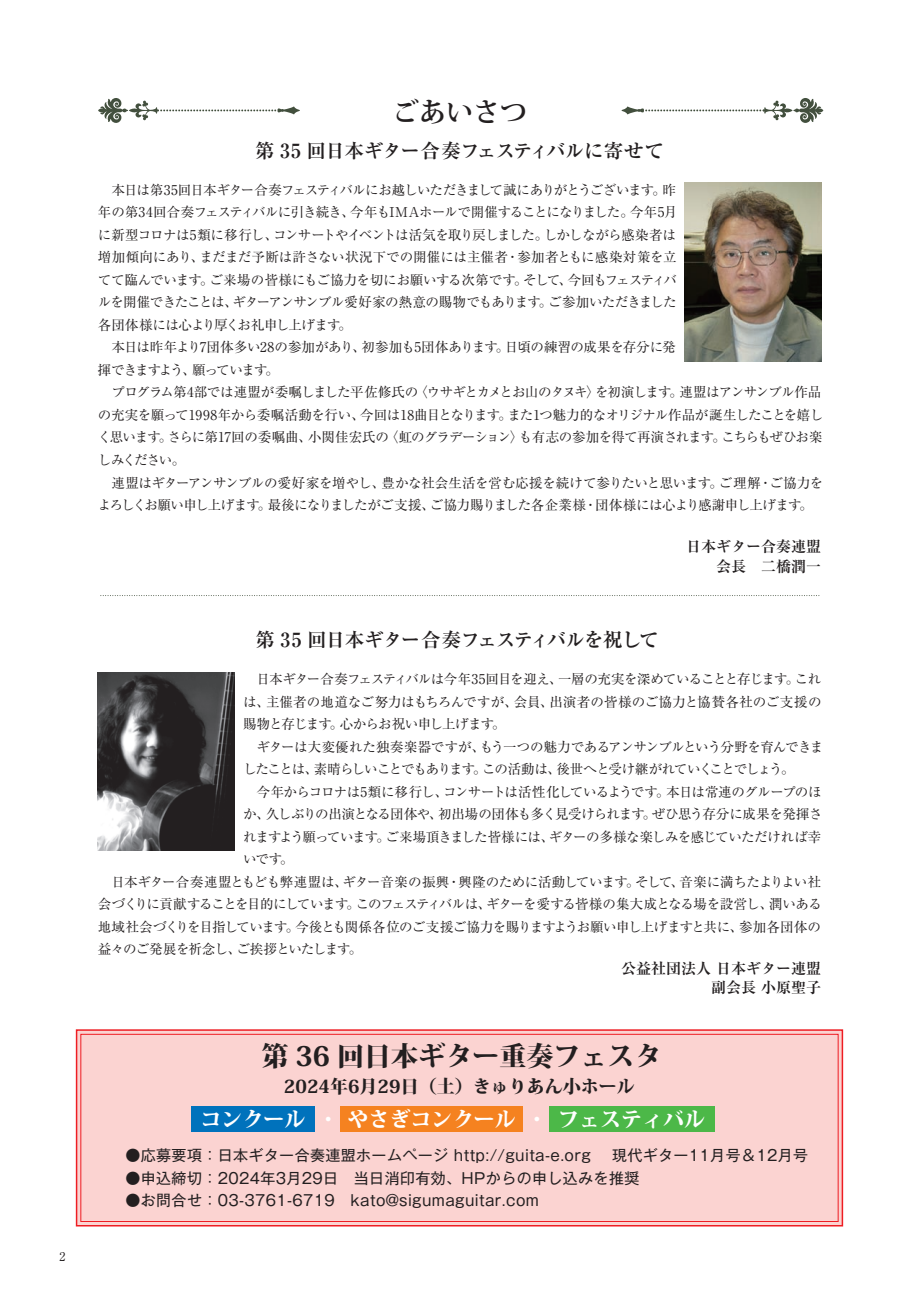
<style>
.page{position:relative;width:919px;height:1289px;background:#fff}
.page>*{position:absolute;margin:0;border:0;box-sizing:border-box;transform-origin:0 0}
.t1{font:800 27px "Koz Min Pro";color:#231f20}
.t2{font:700 27px "Koz Min Pro";color:#231f20}
.t3{font:800 21px "Koz Min Pro";color:#fff}
.t4{font:700 19.5px "Ryumin Pro";letter-spacing:-.035em;color:#231f20}
.t5{font:800 18px "Koz Min Pro";color:#231f20}
.t6{font:15px "Gothic MB101 Pro";letter-spacing:.025em;color:#231f20}
.t7{font:700 15px/19.5px "Ryumin Pro";color:#231f20;text-align:right}
.t8{font:13.5px/22.5px "Ryumin Pro";letter-spacing:-.04em;color:#231f20}
.t9{font:13.5px "Ryumin Pro";letter-spacing:-.06em;color:#231f20}
.t10{font:13.5px "Ryumin Pro";letter-spacing:-.065em;color:#231f20}
.t11{font:12px "Ryumin Pro";color:#231f20}
</style>
<div class="page">
<svg style="left:98px;top:98px;width:202px;height:25px"></svg>
<svg style="left:621px;top:98px;width:202px;height:25px"></svg>
<svg style="left:101px;top:595px;width:718px;height:1px"></svg>
<img style="left:685px;top:183px;width:136px;height:178px">
<img style="left:98px;top:672px;width:136px;height:178px">
<div style="left:76px;top:1029px;width:767px;height:197px;background:#fbd3d1;border:2px solid #ee1d23"></div>
<div style="left:80px;top:1033px;width:758px;height:188px;border:1px solid #ee1d23"></div>
<div style="left:191px;top:1106px;width:123px;height:25px;background:#0072bc"></div>
<div style="left:340px;top:1106px;width:183px;height:25px;background:#f58220"></div>
<div style="left:548px;top:1106px;width:166px;height:25px;background:#4cb848"></div>
<p class="t11" style="left:60px;top:1247px;width:7px">2</p>
<h1 class="t2" style="left:392px;top:92px;width:136px">ごあいさつ</h1>
<h3 class="t4" style="left:255px;top:135px;width:410px">第 35 回日本ギター合奏フェスティバルに寄せて</h3>
<p class="t8" style="left:98px;top:178px;width:581px;text-align:justify;text-indent:14px">本日は第35回日本ギター合奏フェスティバルにお越しいただきまして誠にありがとうございます。昨年の第34回合奏フェスティバルに引き続き、今年もIMAホールで開催することになりました。今年5月に新型コロナは5類に移行し、コンサートやイベントは活気を取り戻しました。しかしながら感染者は増加傾向にあり、まだまだ予断は許さない状況下での開催には主催者・参加者ともに感染対策を立てて臨んでいます。ご来場の皆様にもご協力を切にお願いする次第です。そして、今回もフェスティバルを開催できたことは、ギターアンサンブル愛好家の熱意の賜物でもあります。ご参加いただきました各団体様には心より厚くお礼申し上げます。</p>
<p class="t8" style="left:98px;top:335px;width:579px;text-indent:14px">本日は昨年より7団体多い28の参加があり、初参加も5団体あります。日頃の練習の成果を存分に発揮できますよう、願っています。</p>
<p class="t8" style="left:98px;top:380px;width:726px;text-indent:14px">プログラム第4部では連盟が委嘱しました平佐修氏の〈ウサギとカメとお山のタヌキ〉を初演します。連盟はアンサンブル作品の充実を願って1998年から委嘱活動を行い、今回は18曲目となります。また1つ魅力的なオリジナル作品が誕生したことを嬉しく思います。さらに第17回の委嘱曲、小関佳宏氏の〈虹のグラデーション〉も有志の参加を得て再演されます。こちらもぜひお楽しみください。</p>
<p class="t8" style="left:98px;top:470px;width:727px;text-indent:14px">連盟はギターアンサンブルの愛好家を増やし、豊かな社会生活を営む応援を続けて参りたいと思います。ご理解・ご協力をよろしくお願い申し上げます。最後になりましたがご支援、ご協力賜りました各企業様・団体様には心より感謝申し上げます。</p>
<p class="t7" style="left:686px;top:535px;width:137px">日本ギター合奏連盟会長　二橋潤一</p>
<h3 class="t4" style="left:255px;top:624px;width:405px">第 35 回日本ギター合奏フェスティバルを祝して</h3>
<p class="t8" style="left:243px;top:666px;width:580px;text-align:justify;text-indent:14px">日本ギター合奏フェスティバルは今年35回目を迎え、一層の充実を深めていることと存じます。これは、主催者の地道なご努力はもちろんですが、会員、出演者の皆様のご協力と協賛各社のご支援の賜物と存じます。心からお祝い申し上げます。</p>
<p class="t8" style="left:243px;top:734px;width:582px;text-indent:14px">ギターは大変優れた独奏楽器ですが、もう一つの魅力であるアンサンブルという分野を育んできましたことは、素晴らしいことでもあります。この活動は、後世へと受け継がれていくことでしょう。</p>
<p class="t8" style="left:256px;top:779px;width:566px">今年からコロナは5類に移行し、コンサートは活性化しているようです。本日は常連のグループのほ</p>
<p class="t8" style="left:243px;top:802px;width:580px">か、久しぶりの出演となる団体や、初出場の団体も多く見受けられます。ぜひ思う存分に成果を発揮さ</p>
<p class="t8" style="left:243px;top:824px;width:580px">れますよう願っています。ご来場頂きました皆様には、ギターの多様な楽しみを感じていただければ幸</p>
<p class="t8" style="left:243px;top:847px;width:52px">いです。</p>
<p class="t8" style="left:111px;top:869px;width:711px">日本ギター合奏連盟ともども弊連盟は、ギター音楽の振興・興隆のために活動しています。そして、音楽に満ちたよりよい社</p>
<p class="t9" style="left:98px;top:893px;width:725px">会づくりに貢献することを目的にしています。このフェスティバルは、ギターを愛する皆様の集大成となる場を設営し、潤いある</p>
<p class="t8" style="left:98px;top:914px;width:724px">地域社会づくりを目指しています。今後とも関係各位のご支援ご協力を賜りますようお願い申し上げますと共に、参加各団体の</p>
<p class="t10" style="left:98px;top:938px;width:266px">益々のご発展を祈念し、ご挨拶といたします。</p>
<p class="t7" style="left:621px;top:957px;width:201px">公益社団法人 日本ギター連盟副会長 小原聖子</p>
<h1 class="t1" style="left:262px;top:1036px;width:401px">第 36 回日本ギター重奏フェスタ</h1>
<h2 class="t3" style="left:200px;top:1103px;width:506px">コンクール・やさぎコンクール・フェスティバル</h2>
<p class="t6" style="left:125px;top:1142px;width:684px">●応募要項：日本ギター合奏連盟ホームページ http://guita-e.org 　現代ギター11月号＆12月号</p>
<p class="t6" style="left:125px;top:1165px;width:515px">●申込締切：2024年3月29日　当日消印有効、HPからの申し込みを推奨</p>
<p class="t6" style="left:125px;top:1187px;width:415px">●お問合せ：03-3761-6719　kato@sigumaguitar.com</p>
<h3 class="t5" style="left:284px;top:1073px;width:352px">2024年6月29日（土）きゅりあん小ホール</h3>
</div>
